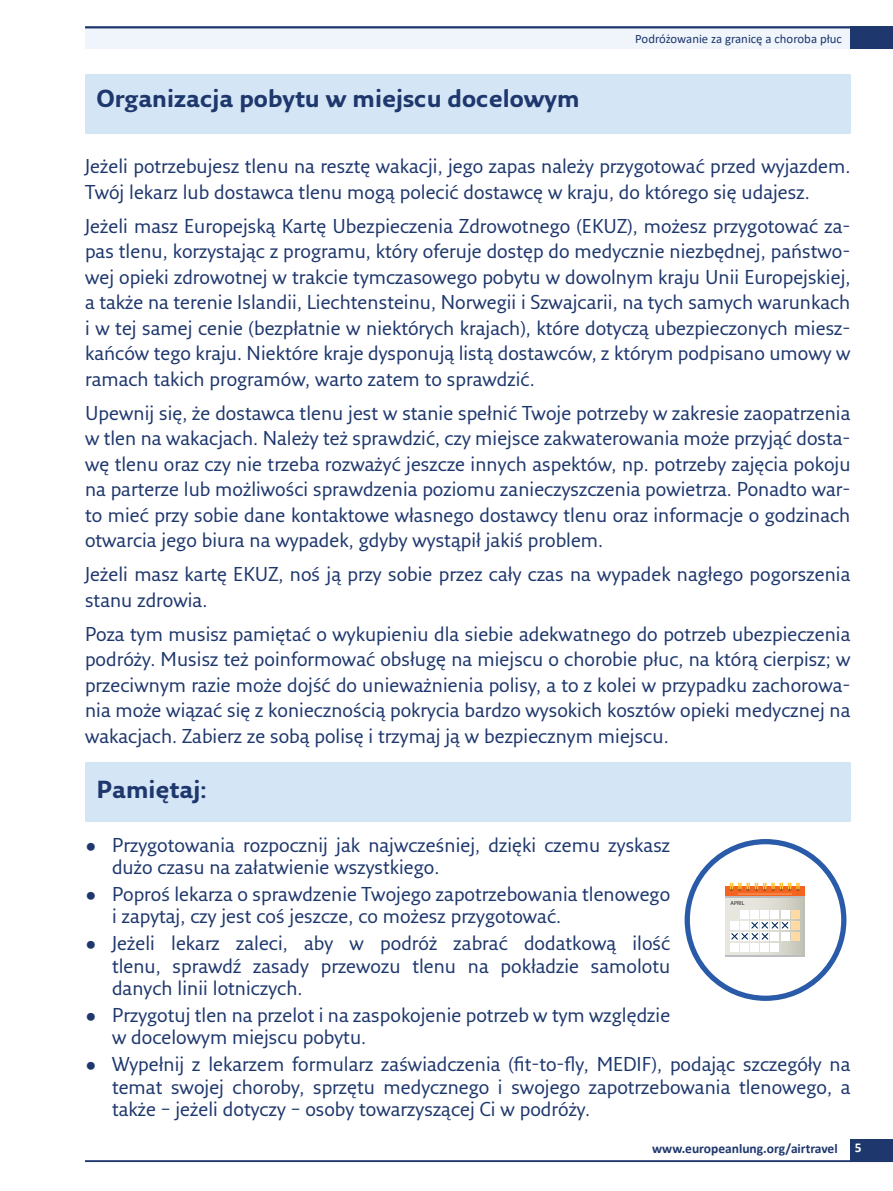
<style>
.page{position:relative;width:893px;height:1191px;background:#fff}
.page>*{position:absolute;margin:0;border:0;box-sizing:border-box;transform-origin:0 0}
.t1{font:700 24px "Fresco Sans Pro";color:#1e376d}
.t2{font:19.5px/25.5px "Fresco Sans Pro";color:#1e376d}
.t3{font:700 13.5px "Calibri";color:#1e376d}
.t4{font:700 13.5px "Calibri";color:#fff}
.t5{font:12.75px "Calibri";color:#1e376d}
.t6{font:5.85px "Akkurat Pro";color:#231f20}
</style>
<div class="page">
<div style="left:85px;top:26px;width:808px;height:23px;background:#eff5fb"></div>
<div style="left:850px;top:26px;width:43px;height:23px;background:#1e376d"></div>
<div style="left:850px;top:1138px;width:43px;height:23px;background:#1e376d"></div>
<hr style="left:85px;top:26px;width:808px;height:2px;background:#1e376d">
<hr style="left:85px;top:1160px;width:808px;height:2px;background:#1e376d">
<div style="left:85px;top:74px;width:765px;height:60px;background:#d4e5f5"></div>
<div style="left:85px;top:762px;width:765px;height:60px;background:#d4e5f5"></div>
<svg style="left:685px;top:839px;width:161px;height:162px"></svg>
<hr style="left:738px;top:892px;width:54px;height:2px;background:#f58345">
<p class="t1" style="left:96px;top:84px;width:485px">Organizacja pobytu w miejscu docelowym</p>
<p class="t5" style="left:635px;top:29px;width:208px">Podróżowanie za granicę a choroba płuc</p>
<p class="t2" style="left:85px;top:153px;width:767px">Jeżeli potrzebujesz tlenu na resztę wakacji, jego zapas należy przygotować przed wyjazdem.<br>Twój lekarz lub dostawca tlenu mogą polecić dostawcę w kraju, do którego się udajesz.</p>
<p class="t2" style="left:85px;top:212px;width:767px;text-align:justify">Jeżeli masz Europejską Kartę Ubezpieczenia Zdrowotnego (EKUZ), możesz przygotować za&shy;pas tlenu, korzystając z programu, który oferuje dostęp do medycznie niezbędnej, państwo&shy;wej opieki zdrowotnej w trakcie tymczasowego pobytu w dowolnym kraju Unii Europejskiej, a także na terenie Islandii, Liechtensteinu, Norwegii i Szwajcarii, na tych samych warunkach i w tej samej cenie (bezpłatnie w niektórych krajach), które dotyczą ubezpieczonych miesz&shy;kańców tego kraju. Niektóre kraje dysponują listą dostawców, z którym podpisano umowy w ramach takich programów, warto zatem to sprawdzić.</p>
<p class="t2" style="left:85px;top:399px;width:767px;text-align:justify">Upewnij się, że dostawca tlenu jest w stanie spełnić Twoje potrzeby w zakresie zaopatrzenia w tlen na wakacjach. Należy też sprawdzić, czy miejsce zakwaterowania może przyjąć dosta&shy;wę tlenu oraz czy nie trzeba rozważyć jeszcze innych aspektów, np. potrzeby zajęcia pokoju na parterze lub możliwości sprawdzenia poziomu zanieczyszczenia powietrza. Ponadto war&shy;to mieć przy sobie dane kontaktowe własnego dostawcy tlenu oraz informacje o godzinach otwarcia jego biura na wypadek, gdyby wystąpił jakiś problem.</p>
<p class="t2" style="left:85px;top:561px;width:767px">Jeżeli masz kartę EKUZ, noś ją przy sobie przez cały czas na wypadek nagłego pogorszenia stanu zdrowia.</p>
<p class="t2" style="left:85px;top:620px;width:767px;text-align:justify">Poza tym musisz pamiętać o wykupieniu dla siebie adekwatnego do potrzeb ubezpieczenia podróży. Musisz też poinformować obsługę na miejscu o chorobie płuc, na którą cierpisz; w przeciwnym razie może dojść do unieważnienia polisy, a to z kolei w przypadku zachorowa&shy;nia może wiązać się z koniecznością pokrycia bardzo wysokich kosztów opieki medycznej na wakacjach. Zabierz ze sobą polisę i trzymaj ją w bezpiecznym miejscu.</p>
<p class="t1" style="left:96px;top:774px;width:112px">Pamiętaj:</p>
<p class="t2" style="left:112px;top:833px;width:560px;line-height:22.5px;text-indent:-27px">• Przygotowania rozpocznij jak najwcześniej, dzięki czemu zyskasz dużo czasu na załatwienie wszystkiego.</p>
<p class="t2" style="left:112px;top:882px;width:560px;line-height:22.5px;text-indent:-27px">• Poproś lekarza o sprawdzenie Twojego zapotrzebowania tlenowego i zapytaj, czy jest coś jeszcze, co możesz przygotować.</p>
<p class="t2" style="left:112px;top:931px;width:560px;line-height:22.5px;text-align:justify;text-indent:-27px">• Jeżeli lekarz zaleci, aby w podróż zabrać dodatkową ilość tlenu, sprawdź zasady przewozu tlenu na pokładzie samolotu danych linii lotniczych.</p>
<p class="t2" style="left:112px;top:1003px;width:560px;line-height:22.5px;text-indent:-27px">• Przygotuj tlen na przelot i na zaspokojenie potrzeb w tym względzie w docelowym miejscu pobytu.</p>
<p class="t2" style="left:112px;top:1052px;width:740px;line-height:22.5px;text-align:justify;text-indent:-27px">• Wypełnij z lekarzem formularz zaświadczenia (fit-to-fly, MEDIF), podając szczegóły na temat swojej choroby, sprzętu medycznego i swojego zapotrzebowania tlenowego, a także – jeżeli dotyczy – osoby towarzyszącej Ci w podróży.</p>
<p class="t6" style="left:731px;top:899px;width:15px">APRIL</p>
<p class="t3" style="left:652px;top:1139px;width:187px">www.europeanlung.org/airtravel</p>
<p class="t4" style="left:855px;top:1138px;width:8px">5</p>
</div>
